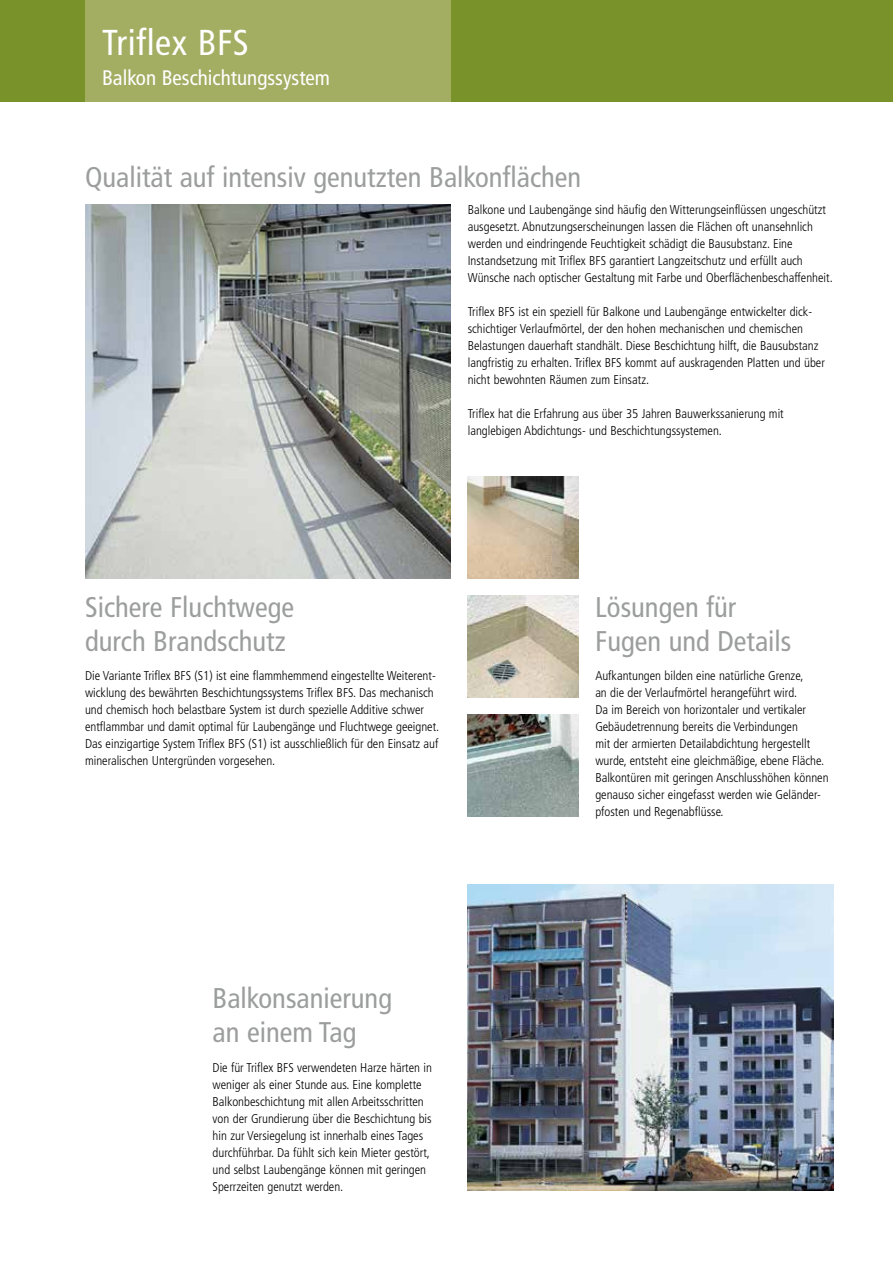
<style>
.page{position:relative;width:893px;height:1263px;background:#fff}
.page>*{position:absolute;margin:0;border:0;box-sizing:border-box;transform-origin:0 0}
.t1{font:condensed 36px "Frutiger LT";letter-spacing:.01em;color:#fff}
.t2{font:condensed 28.5px/34px "Frutiger LT";color:#9c9d9d}
.t3{font:condensed 21px "Frutiger LT";color:#fff}
.t4{font:300 condensed 12.75px/17px "Frutiger LT";color:#000}
</style>
<div class="page">
<div style="left:0;top:0;width:893px;height:102px;background:#799229"></div>
<div style="left:85px;top:0;width:366px;height:102px;background:#a3ae63"></div>
<img style="left:468px;top:595px;width:110px;height:102px">
<img style="left:468px;top:476px;width:110px;height:102px">
<img style="left:85px;top:204px;width:366px;height:374px">
<img style="left:468px;top:714px;width:110px;height:102px">
<img style="left:468px;top:884px;width:365px;height:307px">
<h1 class="t1" style="left:102px;top:22px;width:148px">Triflex BFS</h1>
<h3 class="t3" style="left:102px;top:66px;width:229px">Balkon Beschichtungssystem</h3>
<h2 class="t2" style="left:85px;top:160px;width:498px">Qualität auf intensiv genutzten Balkonflächen</h2>
<p class="t4" style="left:468px;top:201px;width:367px">Balkone und Laubengänge sind häufig den Witterungseinflüssen ungeschützt ausgesetzt. Abnutzungserscheinungen lassen die Flächen oft unansehnlich werden und eindringende Feuchtigkeit schädigt die Bausubstanz. Eine Instandsetzung mit Triflex BFS garantiert Langzeitschutz und erfüllt auch Wünsche nach optischer Gestaltung mit Farbe und Oberflächenbeschaffenheit.</p>
<p class="t4" style="left:468px;top:303px;width:359px">Triflex BFS ist ein speziell für Balkone und Laubengänge entwickelter dick&shy;schichtiger Verlaufmörtel, der den hohen mechanischen und chemischen Belastungen dauerhaft standhält. Diese Beschichtung hilft, die Bausubstanz langfristig zu erhalten. Triflex BFS kommt auf auskragenden Platten und über nicht bewohnten Räumen zum Einsatz.</p>
<p class="t4" style="left:468px;top:405px;width:318px">Triflex hat die Erfahrung aus über 35 Jahren Bauwerkssanierung mit langlebigen Abdichtungs- und Beschichtungssystemen.</p>
<h2 class="t2" style="left:85px;top:590px;width:211px">Sichere Fluchtwege durch Brandschutz</h2>
<p class="t4" style="left:85px;top:668px;width:356px">Die Variante Triflex BFS (S1) ist eine flammhemmend eingestellte Weiterent&shy;wicklung des bewährten Beschichtungssystems Triflex BFS. Das mechanisch und chemisch hoch belastbare System ist durch spezielle Additive schwer entflammbar und damit optimal für Laubengänge und Fluchtwege geeignet.<br>Das einzigartige System Triflex BFS (S1) ist ausschließlich für den Einsatz auf mineralischen Untergründen vorgesehen.</p>
<h2 class="t2" style="left:595px;top:590px;width:198px">Lösungen für<br>Fugen und Details</h2>
<p class="t4" style="left:595px;top:668px;width:235px">Aufkantungen bilden eine natürliche Grenze,<br>an die der Verlaufmörtel herangeführt wird.<br>Da im Bereich von horizontaler und vertikaler Gebäudetrennung bereits die Verbindungen<br>mit der armierten Detailabdichtung hergestellt wurde, entsteht eine gleichmäßige, ebene Fläche.<br>Balkontüren mit geringen Anschlusshöhen können genauso sicher eingefasst werden wie Geländer&shy;pfosten und Regenabflüsse.</p>
<h2 class="t2" style="left:213px;top:981px;width:181px">Balkonsanierung an einem Tag</h2>
<p class="t4" style="left:213px;top:1059px;width:221px">Die für Triflex BFS verwendeten Harze härten in weniger als einer Stunde aus. Eine komplette Balkonbeschichtung mit allen Arbeitsschritten von der Grundierung über die Beschichtung bis hin zur Versiegelung ist innerhalb eines Tages durchführbar. Da fühlt sich kein Mieter gestört, und selbst Laubengänge können mit geringen Sperrzeiten genutzt werden.</p>
</div>
